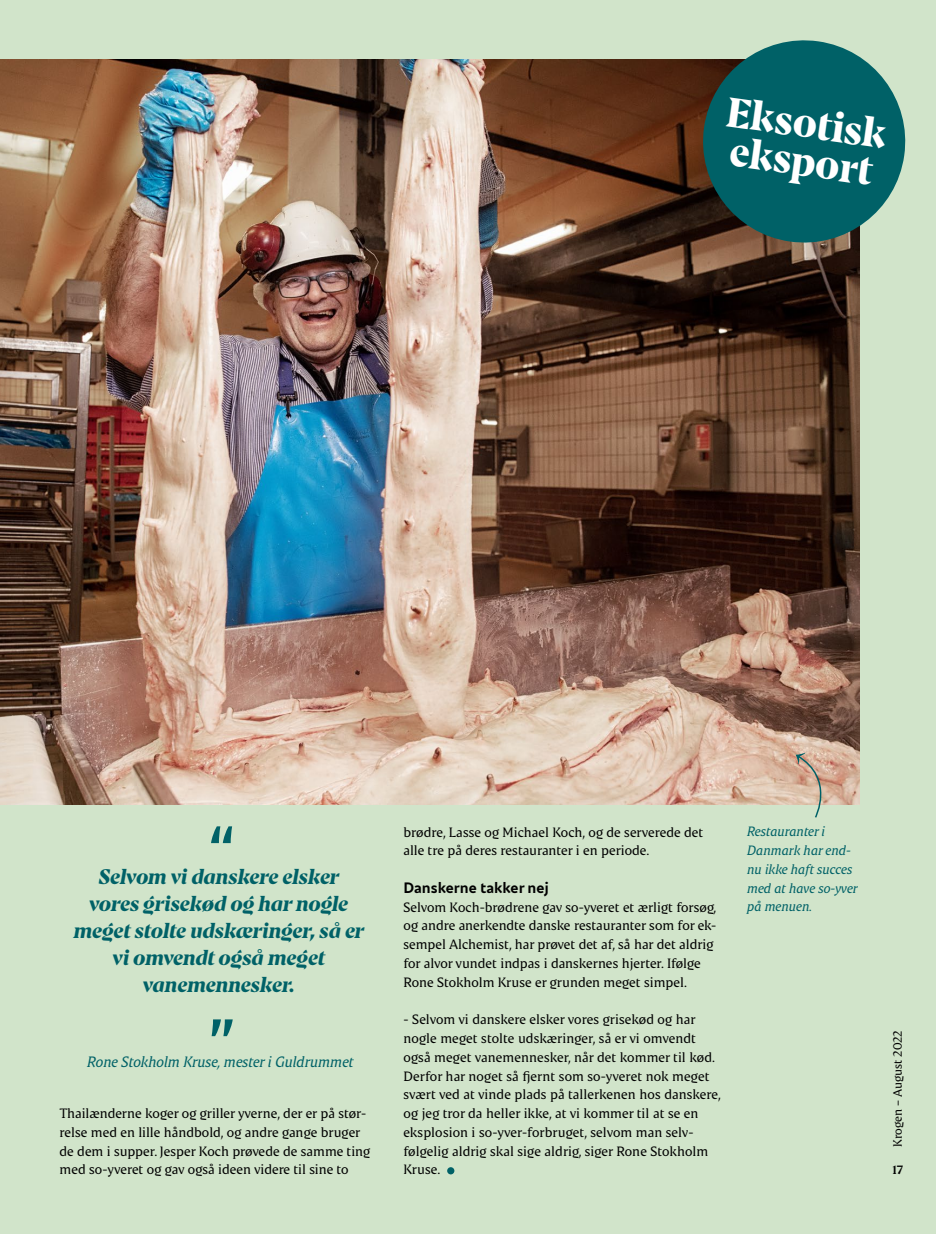
<style>
.page{position:relative;width:936px;height:1234px;background:#fff}
.page>*{position:absolute;margin:0;border:0;box-sizing:border-box;transform-origin:0 0}
.t1{font:700 60px "Danish Crown Text";color:#006167}
.t2{font:700 41.4px/38.4px "Danish Crown Display";color:#fff}
.t3{font:italic 700 21px/27px "Danish Crown Display";color:#006167;text-align:center}
.t4{font:italic 15px "Danish Crown Text";color:#006167}
.t5{font:700 15px "Danish Crown Sans";color:#000}
.t6{font:13.5px/18.8px "Danish Crown Text";color:#000}
.t7{font:italic 13.5px/18.8px "Danish Crown Text";color:#006167}
.t8{font:12px "Danish Crown Text";color:#000}
.t9{font:700 12px "Danish Crown Text";color:#000}
</style>
<div class="page">
<div style="left:0;top:0;width:935px;height:1233px;background:#d1e4ca"></div>
<img style="left:0;top:60px;width:859px;height:744px">
<svg style="left:696px;top:40px;width:210px;height:209px;background:#246867"></svg>
<svg style="left:447px;top:1166px;width:7px;height:8px"></svg>
<svg style="left:795px;top:752px;width:40px;height:66px"></svg>
<h2 class="t2" style="left:729px;top:92px;width:163px;rotate:8deg">Eksotisk eksport</h2>
<h1 class="t1" style="left:207px;top:809px;width:29px">“</h1>
<h3 class="t3" style="left:74px;top:862px;width:292px">Selvom vi danskere elsker vores grisekød og har nogle meget stolte udskæringer, så er vi omvendt også meget vanemennesker.</h3>
<h1 class="t1" style="left:207px;top:1001px;width:29px">”</h1>
<p class="t4" style="left:87px;top:1052px;width:268px">Rone Stokholm Kruse, mester i Guldrummet</p>
<p class="t6" style="left:60px;top:1103px;width:312px">Thailænderne koger og griller yverne, der er på stør&shy;relse med en lille håndbold, og andre gange bruger de dem i supper. Jesper Koch prøvede de samme ting med so-yveret og gav også ideen videre til sine to</p>
<p class="t6" style="left:403px;top:822px;width:301px">brødre, Lasse og Michael Koch, og de serverede det alle tre på deres restauranter i en periode.</p>
<p class="t5" style="left:403px;top:877px;width:147px">Danskerne takker nej</p>
<p class="t6" style="left:403px;top:897px;width:314px">Selvom Koch-brødrene gav so-yveret et ærligt forsøg, og andre anerkendte danske restauranter som for ek&shy;sempel Alchemist, har prøvet det af, så har det aldrig for alvor vundet indpas i danskernes hjerter. Ifølge Rone Stokholm Kruse er grunden meget simpel.</p>
<p class="t6" style="left:403px;top:1009px;width:319px">- Selvom vi danskere elsker vores grisekød og har nogle meget stolte udskæringer, så er vi omvendt også meget vanemennesker, når det kommer til kød.<br>Derfor har noget så fjernt som so-yveret nok meget svært ved at vinde plads på tallerkenen hos danskere, og jeg tror da heller ikke, at vi kommer til at se en eksplosion i so-yver-forbruget, selvom man selv&shy;følgelig aldrig skal sige aldrig, siger Rone Stokholm Kruse.</p>
<p class="t7" style="left:747px;top:821px;width:112px">Restauranter i<br>Danmark har end&shy;nu ikke haft succes med at have so-yver på menuen.</p>
<p class="t8" style="left:890px;top:1146px;width:117px;rotate:-90deg">Krogen – August 2022</p>
<p class="t9" style="left:892px;top:1162px;width:12px">17</p>
</div>
